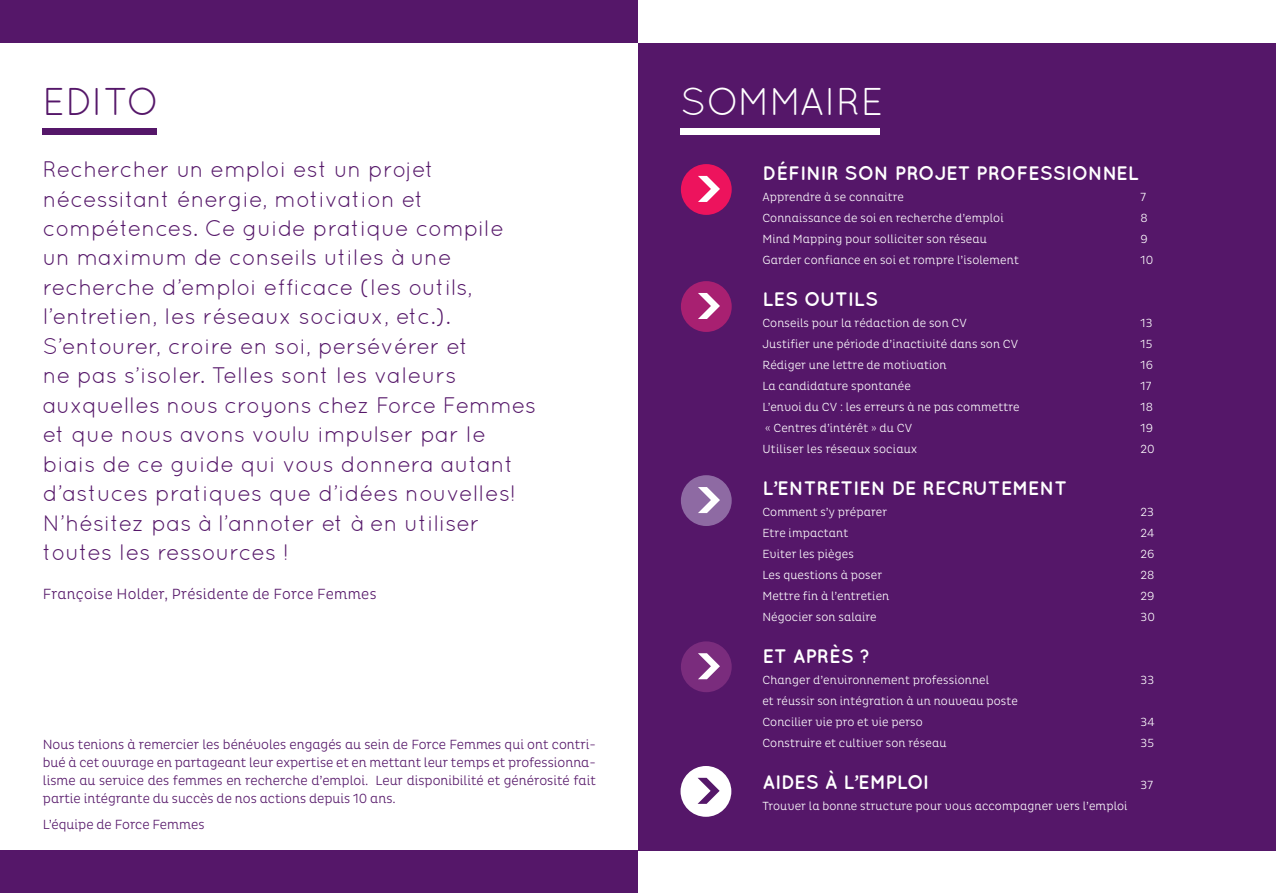
<style>
.page{position:relative;width:1276px;height:893px;background:#fff}
.page>*{position:absolute;margin:0;border:0;box-sizing:border-box;transform-origin:0 0}
.t1{font:38.7px "Quicksand";color:#fff}
.t2{font:38.7px "Quicksand";color:#551769}
.t3{font:22.5px/29.4px "Quicksand";color:#551769}
.t4{font:700 19.5px "Quicksand";color:#fff}
.t5{font:300 15px "Pluto Cond";letter-spacing:.02em;color:#551769}
.t6{font:300 13.5px/18px "Pluto Cond";color:#551769;text-align:justify}
.t7{font:300 12px/21px "Pluto Cond";letter-spacing:.01em;color:#fff}
</style>
<div class="page">
<div style="left:638px;top:43px;width:638px;height:807px;background:#551769"></div>
<div style="left:0;top:0;width:638px;height:43px;background:#551769"></div>
<div style="left:0;top:850px;width:638px;height:43px;background:#551769"></div>
<div style="left:43px;top:128px;width:114px;height:7px;background:#551769"></div>
<div style="left:680px;top:128px;width:200px;height:7px;background:#fff"></div>
<div style="left:681px;top:164px;width:50px;height:51px;background:#ed135d;border-radius:50%"></div>
<svg style="left:698px;top:176px;width:22px;height:26px"></svg>
<div style="left:681px;top:281px;width:50px;height:51px;background:#a82071;border-radius:50%"></div>
<svg style="left:698px;top:293px;width:22px;height:26px"></svg>
<div style="left:681px;top:475px;width:50px;height:51px;background:#8e6aa3;border-radius:50%"></div>
<svg style="left:698px;top:487px;width:22px;height:26px"></svg>
<div style="left:681px;top:641px;width:50px;height:51px;background:#7a2c7d;border-radius:50%"></div>
<svg style="left:698px;top:653px;width:22px;height:26px"></svg>
<div style="left:680px;top:766px;width:51px;height:51px;background:#fff;border-radius:50%"></div>
<svg style="left:697px;top:778px;width:22px;height:26px"></svg>
<h1 class="t2" style="left:43px;top:80px;width:70px">edito</h1>
<p class="t3" style="left:43px;top:154px;width:495px">Rechercher un emploi est un projet nécessitant énergie, motivation et compétences. Ce guide pratique compile un maximum de conseils utiles à une recherche d’emploi efficace (les outils, l’entretien, les réseaux sociaux, etc.).<br>S’entourer, croire en soi, persévérer et<br>ne pas s’isoler. Telles sont les valeurs auxquelles nous croyons chez Force Femmes et que nous avons voulu impulser par le biais de ce guide qui vous donnera autant d’astuces pratiques que d’idées nouvelles!<br>N’hésitez pas à l’annoter et à en utiliser toutes les ressources !</p>
<p class="t5" style="left:43px;top:585px;width:335px">Françoise Holder, Présidente de Force Femmes</p>
<p class="t6" style="left:43px;top:736px;width:554px">Nous tenions à remercier les bénévoles engagés au sein de Force Femmes qui ont contri&shy;bué à cet ouvrage en partageant leur expertise et en mettant leur temps et professionna&shy;lisme au service des femmes en recherche d’emploi. Leur disponibilité et générosité fait partie intégrante du succès de nos actions depuis 10 ans.</p>
<p class="t6" style="left:43px;top:815px;width:163px">L’équipe de Force Femmes</p>
<h1 class="t1" style="left:680px;top:80px;width:205px">SOMMAIRE</h1>
<h3 class="t4" style="left:762px;top:162px;width:378px">DéFINIR SON PROJET PROFESSIONNEL</h3>
<p class="t7" style="left:762px;top:187px;width:143px">Apprendre à se connaitre</p>
<p class="t7" style="left:1140px;top:187px;width:7px">7</p>
<p class="t7" style="left:762px;top:208px;width:243px">Connaissance de soi en recherche d’emploi</p>
<p class="t7" style="left:1140px;top:208px;width:9px">8</p>
<p class="t7" style="left:762px;top:229px;width:226px">Mind Mapping pour solliciter son réseau</p>
<p class="t7" style="left:1140px;top:229px;width:9px">9</p>
<p class="t7" style="left:762px;top:250px;width:258px">Garder confiance en soi et rompre l’isolement</p>
<p class="t7" style="left:1140px;top:250px;width:14px">10</p>
<h3 class="t4" style="left:762px;top:288px;width:117px">LES OUTILS</h3>
<p class="t7" style="left:762px;top:313px;width:206px">Conseils pour la rédaction de son CV</p>
<p class="t7" style="left:1140px;top:313px;width:13px">13</p>
<p class="t7" style="left:762px;top:334px;width:257px">Justifier une période d’inactivité dans son CV</p>
<p class="t7" style="left:1140px;top:334px;width:13px">15</p>
<p class="t7" style="left:762px;top:355px;width:186px">Rédiger une lettre de motivation</p>
<p class="t7" style="left:1140px;top:355px;width:14px">16</p>
<p class="t7" style="left:762px;top:376px;width:150px">La candidature spontanée</p>
<p class="t7" style="left:1140px;top:376px;width:12px">17</p>
<p class="t7" style="left:762px;top:397px;width:259px">L’envoi du CV : les erreurs à ne pas commettre</p>
<p class="t7" style="left:1140px;top:397px;width:14px">18</p>
<p class="t7" style="left:765px;top:418px;width:148px">« Centres d’intérêt » du CV</p>
<p class="t7" style="left:1140px;top:418px;width:14px">19</p>
<p class="t7" style="left:762px;top:439px;width:156px">Utiliser les réseaux sociaux</p>
<p class="t7" style="left:1140px;top:439px;width:16px">20</p>
<h3 class="t4" style="left:762px;top:477px;width:306px">L’ENTRETIEN DE RECRUTEMENT</h3>
<p class="t7" style="left:762px;top:502px;width:126px">Comment s’y préparer</p>
<p class="t7" style="left:1140px;top:502px;width:15px">23</p>
<p class="t7" style="left:762px;top:523px;width:87px">Etre impactant</p>
<p class="t7" style="left:1140px;top:523px;width:16px">24</p>
<p class="t7" style="left:762px;top:544px;width:93px">Eviter les pièges</p>
<p class="t7" style="left:1140px;top:544px;width:16px">26</p>
<p class="t7" style="left:762px;top:565px;width:121px">Les questions à poser</p>
<p class="t7" style="left:1140px;top:565px;width:16px">28</p>
<p class="t7" style="left:762px;top:586px;width:128px">Mettre fin à l’entretien</p>
<p class="t7" style="left:1140px;top:586px;width:16px">29</p>
<p class="t7" style="left:762px;top:607px;width:116px">Négocier son salaire</p>
<p class="t7" style="left:1140px;top:607px;width:16px">30</p>
<h3 class="t4" style="left:762px;top:645px;width:109px">ET APRèS ?</h3>
<p class="t7" style="left:762px;top:670px;width:228px">Changer d’environnement professionnel</p>
<p class="t7" style="left:1140px;top:670px;width:15px">33</p>
<p class="t7" style="left:762px;top:691px;width:257px">et réussir son intégration à un nouveau poste<br>Concilier vie pro et vie perso</p>
<p class="t7" style="left:1140px;top:712px;width:16px">34</p>
<p class="t7" style="left:762px;top:733px;width:185px">Construire et cultiver son réseau</p>
<p class="t7" style="left:1140px;top:733px;width:15px">35</p>
<h3 class="t4" style="left:762px;top:771px;width:168px">AIDES à L’EMPLOI</h3>
<p class="t7" style="left:1140px;top:775px;width:14px">37</p>
<p class="t7" style="left:762px;top:796px;width:367px">Trouver la bonne structure pour vous accompagner vers l’emploi</p>
</div>
